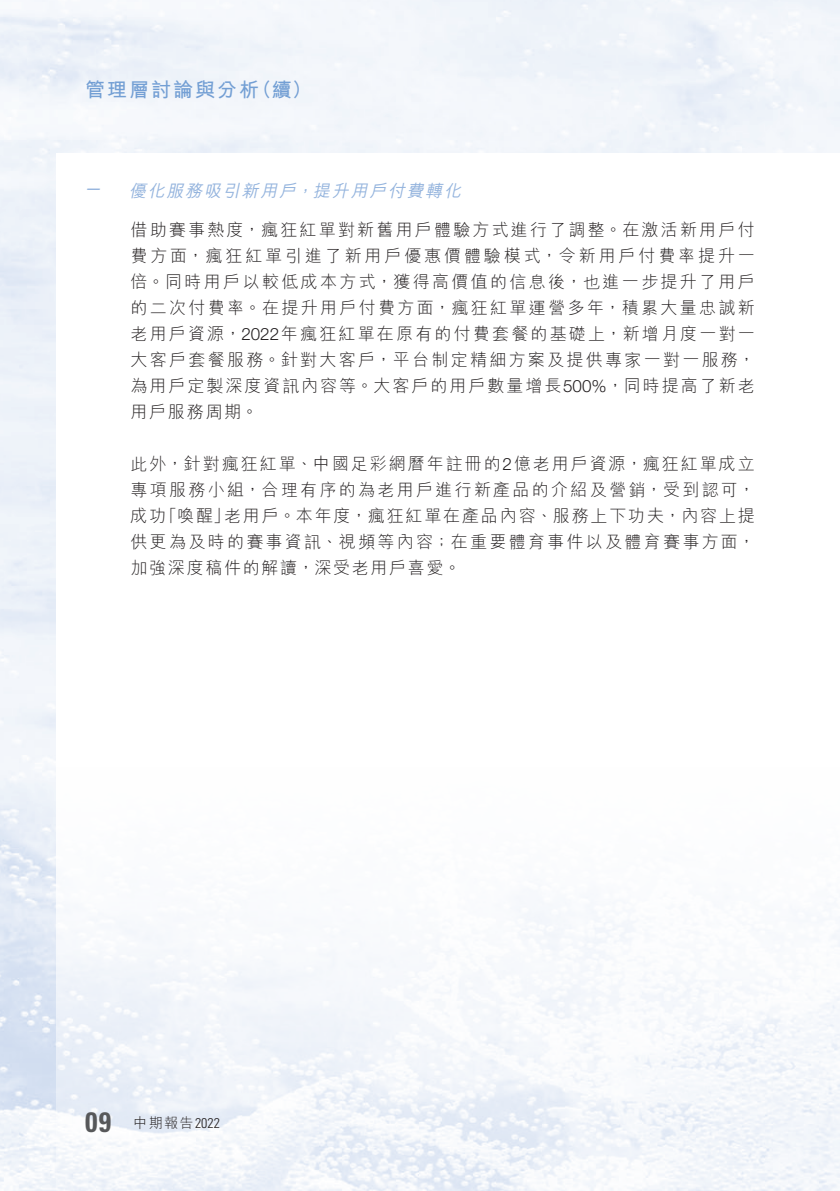
<style>
.page{position:relative;width:840px;height:1191px;background:#fff}
.page>*{position:absolute;margin:0;border:0;box-sizing:border-box;transform-origin:0 0}
.t1{font:700 condensed 28px "Univers LT Std";color:#57585a}
.t2{font:700 20px "M Hei HK";letter-spacing:.1em;color:#739fd4}
.t3{font:300 17px/26px "M Hei HK";letter-spacing:.115em;color:#231f20;text-align:justify}
.t4{font:300 17px/26px "M Hei HK";letter-spacing:.135em;color:#231f20}
.t5{font:italic 500 17px "M Hei HK";color:#93b3dd}
.t6{font:italic 17px "Helvetica Neue LT Std";color:#93b3dd}
.t7{font:300 14px "M Hei HK";color:#231f20}
.s1{font-family:"Helvetica Neue LT Std"}
.s2{font-family:"Univers LT Std";font-stretch:condensed}
</style>
<div class="page">
<p class="t2" style="left:85px;top:75px;width:175px">管理層討論與分析</p>
<p class="t2" style="left:252px;top:75px;width:61px">（續(</p>
<p class="t6" style="left:84px;top:178px;width:23px">—</p>
<p class="t5" style="left:129px;top:178px;width:173px">優化服務吸引新用戶</p>
<p class="t5" style="left:313px;top:178px;width:154px">提升用戶付費轉化</p>
<p class="t5" style="left:296px;top:178px;width:23px">，</p>
<p class="t3" style="left:130px;top:216px;width:625px">借助賽事熱度，瘋狂紅單對新舊用戶體驗方式進行了調整。在激活新用戶付費方面，瘋狂紅單引進了新用戶優惠價體驗模式，令新用戶付費率提升一倍。同時用戶以較低成本方式，獲得高價值的信息後，也進一步提升了用戶的二次付費率。在提升用戶付費方面，瘋狂紅單運營多年，積累大量忠誠新老用戶資源，<span class="s1">2022</span>年瘋狂紅單在原有的付費套餐的基礎上，新增月度一對一大客戶套餐服務。針對大客戶，平台制定精細方案及提供專家一對一服務，為用戶定製深度資訊內容等。大客戶的用戶數量增長<span class="s1">500%</span>，同時提高了新老用戶服務周期。</p>
<p class="t3" style="left:130px;top:450px;width:625px;text-align:right">此外，針對瘋狂紅單、中國足彩網曆年註冊的<span class="s1">2</span>億老用戶資源，瘋狂紅單成立專項服務小組，合理有序的為老用戶進行新產品的介紹及營銷，受到認可，老用戶。本年度，瘋狂紅單在產品內容、服務上下功夫，內容上提</p>
<p class="t3" style="left:160px;top:502px;width:72px">「喚醒」</p>
<p class="t4" style="left:130px;top:502px;width:625px">成功<br>供更為及時的賽事資訊、視頻等內容；在重要體育事件以及體育賽事方面，加強深度稿件的解讀，深受老用戶喜愛。</p>
<h1 class="t1" style="left:85px;top:1105px;width:27px">09</h1>
<p class="t7" style="left:133px;top:1116px;width:88px">中期報告<span class="s2">2022</span></p>
</div>
